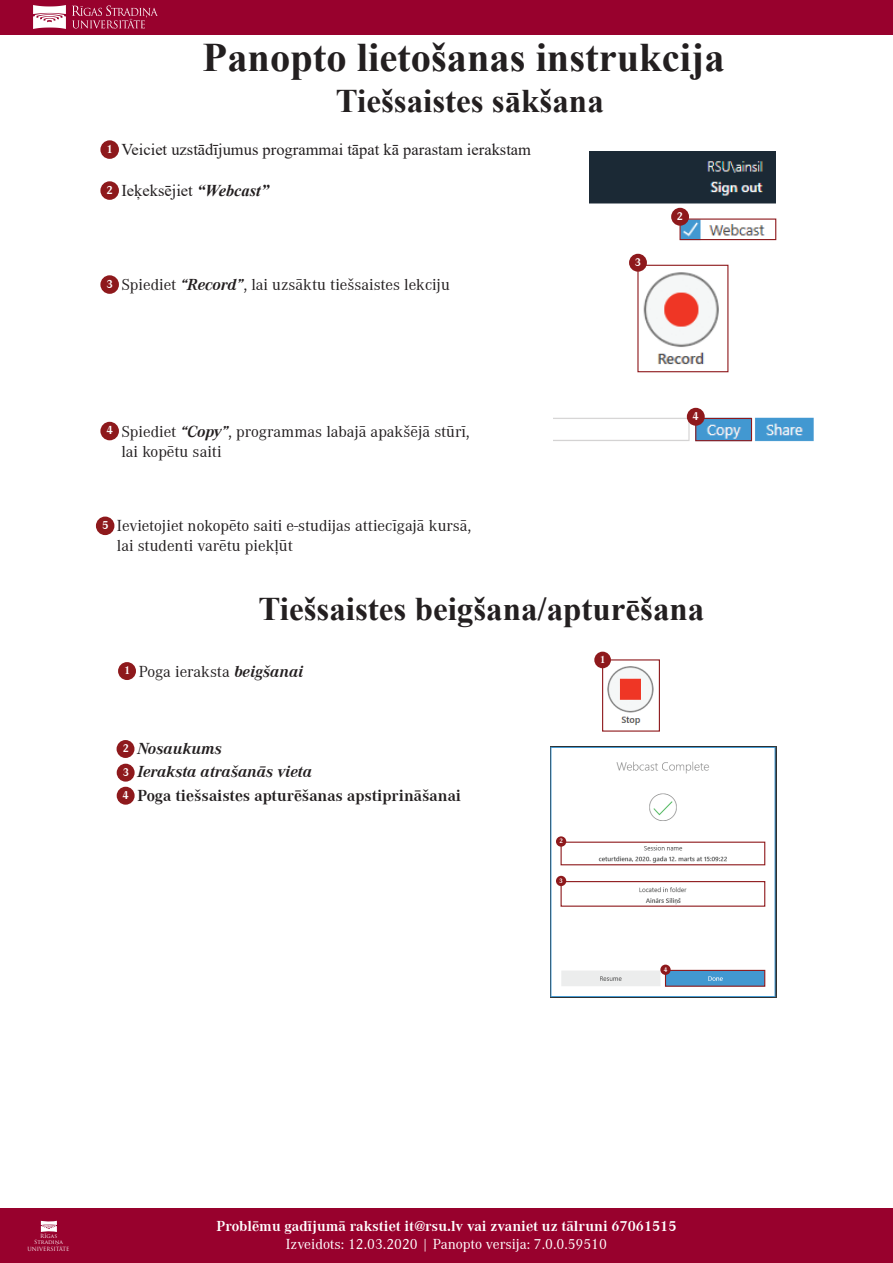
<style>
.page{position:relative;width:893px;height:1263px;background:#fff}
.page>*{position:absolute;margin:0;border:0;box-sizing:border-box;transform-origin:0 0}
.t1{font:700 40.5px "Times New Roman";color:#231f20}
.t2{font:700 33px "Times New Roman";color:#231f20}
.t3{font:16.5px/19.8px "Corporate A";color:#231f20}
.t4{font:16.5px "Times New Roman";color:#231f20}
.t5{font:700 16.5px "Corporate A";color:#231f20}
.t6{font:italic 700 16.5px/23px "Corporate A";color:#231f20}
.t7{font:700 15px "Corporate A";color:#fff}
.t8{font:15px "Corporate A";color:#fff}
.t9{font:700 12.15px "Corporate A";color:#fff}
.t10{font:700 11.7px/23.1px "Corporate A";color:#fff}
.t11{font:700 10.8px "Corporate A";color:#fff}
.t12{font:700 6.75px "Corporate A";color:#fff}
.t13{font:5.55px/6.9px "Trajan Pro";color:#fff;text-align:center}
.t14{font:5.55px "Trajan Pro 3";color:#fff}
.s1{font-weight:700;font-style:italic}
</style>
<div class="page">
<div style="left:0;top:1209px;width:893px;height:54px;background:#98012d"></div>
<svg style="left:41px;top:1221px;width:16px;height:11px"></svg>
<div style="left:0;top:0;width:893px;height:35px;background:#98012d"></div>
<img style="left:33px;top:6px;width:125px;height:23px">
<div style="left:100px;top:140px;width:19px;height:19px;background:#8e191c;border-radius:50%"></div>
<div style="left:100px;top:181px;width:19px;height:19px;background:#8e191c;border-radius:50%"></div>
<div style="left:100px;top:275px;width:19px;height:19px;background:#8e191c;border-radius:50%"></div>
<div style="left:100px;top:422px;width:19px;height:18px;background:#8e191c;border-radius:50%"></div>
<div style="left:96px;top:517px;width:18px;height:18px;background:#8e191c;border-radius:50%"></div>
<img style="left:550px;top:746px;width:226px;height:251px">
<div style="left:561px;top:842px;width:204px;height:23px;border:1px solid #8e191c"></div>
<div style="left:556px;top:836px;width:10px;height:11px;background:#8e191c;border-radius:50%"></div>
<div style="left:561px;top:881px;width:204px;height:26px;border:1px solid #8e191c"></div>
<div style="left:556px;top:876px;width:10px;height:10px;background:#8e191c;border-radius:50%"></div>
<div style="left:665px;top:970px;width:100px;height:17px;border:1px solid #8e191c"></div>
<div style="left:660px;top:964px;width:11px;height:11px;background:#8e191c;border-radius:50%"></div>
<div style="left:117px;top:764px;width:18px;height:18px;background:#8e191c;border-radius:50%"></div>
<div style="left:117px;top:787px;width:18px;height:18px;background:#8e191c;border-radius:50%"></div>
<div style="left:118px;top:662px;width:18px;height:18px;background:#8e191c;border-radius:50%"></div>
<div style="left:117px;top:740px;width:17px;height:18px;background:#8e191c;border-radius:50%"></div>
<img style="left:597px;top:663px;width:57px;height:62px">
<div style="left:602px;top:659px;width:58px;height:73px;border:1px solid #8e191c"></div>
<div style="left:594px;top:652px;width:17px;height:16px;background:#8e191c;border-radius:50%"></div>
<img style="left:589px;top:152px;width:187px;height:103px">
<div style="left:679px;top:219px;width:97px;height:21px;border:1px solid #8e191c"></div>
<div style="left:671px;top:208px;width:18px;height:18px;background:#8e191c;border-radius:50%"></div>
<img style="left:629px;top:264px;width:100px;height:109px">
<div style="left:637px;top:265px;width:91px;height:107px;border:1px solid #8e191c"></div>
<div style="left:629px;top:254px;width:18px;height:18px;background:#8e191c;border-radius:50%"></div>
<img style="left:553px;top:412px;width:261px;height:30px">
<div style="left:695px;top:418px;width:57px;height:23px;border:1px solid #8e191c"></div>
<div style="left:687px;top:408px;width:18px;height:18px;background:#8e191c;border-radius:50%"></div>
<h1 class="t1" style="left:203px;top:29px;width:524px">Panopto lietošanas instrukcija</h1>
<h2 class="t2" style="left:336px;top:77px;width:270px">Tiešsaistes sākšana</h2>
<p class="t9" style="left:106px;top:142px;width:8px">1</p>
<p class="t9" style="left:106px;top:183px;width:8px">2</p>
<p class="t4" style="left:121px;top:138px;width:411px">Veiciet uzstādījumus programmai tāpat kā parastam ierakstam</p>
<p class="t4" style="left:121px;top:179px;width:149px">Ieķeksējiet <span class="s1">“Webcast”</span></p>
<p class="t9" style="left:106px;top:277px;width:8px">3</p>
<p class="t3" style="left:121px;top:275px;width:330px">Spiediet <span class="s1">“Record”</span>, lai uzsāktu tiešsaistes lekciju</p>
<p class="t10" style="left:635px;top:251px;width:8px">3</p>
<p class="t10" style="left:677px;top:205px;width:8px">2</p>
<p class="t9" style="left:106px;top:424px;width:8px">4</p>
<p class="t3" style="left:121px;top:422px;width:350px">Spiediet <span class="s1">“Copy”</span>, programmas labajā apakšējā stūrī, lai kopētu saiti</p>
<p class="t9" style="left:102px;top:518px;width:8px">5</p>
<p class="t3" style="left:117px;top:516px;width:356px">Ievietojiet nokopēto saiti e-studijas attiecīgajā kursā, lai studenti varētu piekļūt</p>
<p class="t10" style="left:692px;top:405px;width:8px">4</p>
<p class="t10" style="left:124px;top:659px;width:8px">1</p>
<h2 class="t2" style="left:258px;top:585px;width:447px">Tiešsaistes beigšana/apturēšana</h2>
<p class="t11" style="left:600px;top:653px;width:7px">1</p>
<p class="t3" style="left:139px;top:662px;width:166px">Poga ieraksta <span class="s1">beigšanai</span></p>
<p class="t10" style="left:123px;top:737px;width:8px">2</p>
<p class="t10" style="left:123px;top:761px;width:8px">3<br>4</p>
<p class="t6" style="left:137px;top:738px;width:176px">Nosaukums<br>Ieraksta atrašanās vieta</p>
<p class="t5" style="left:137px;top:787px;width:325px">Poga tiešsaistes apturēšanas apstiprināšanai</p>
<p class="t12" style="left:559px;top:837px;width:5px">2</p>
<p class="t12" style="left:559px;top:877px;width:5px">3</p>
<p class="t12" style="left:664px;top:966px;width:5px">4</p>
<p class="t14" style="left:40px;top:1232px;width:18px">Rīgas</p>
<p class="t13" style="left:28px;top:1238px;width:43px">Stradiņa<br>UNIVERSITĀTE</p>
<p class="t7" style="left:216px;top:1218px;width:461px">Problēmu gadījumā rakstiet it@rsu.lv vai zvaniet uz tālruni 67061515</p>
<p class="t8" style="left:286px;top:1236px;width:323px">Izveidots: 12.03.2020 | Panopto versija: 7.0.0.59510</p>
</div>
